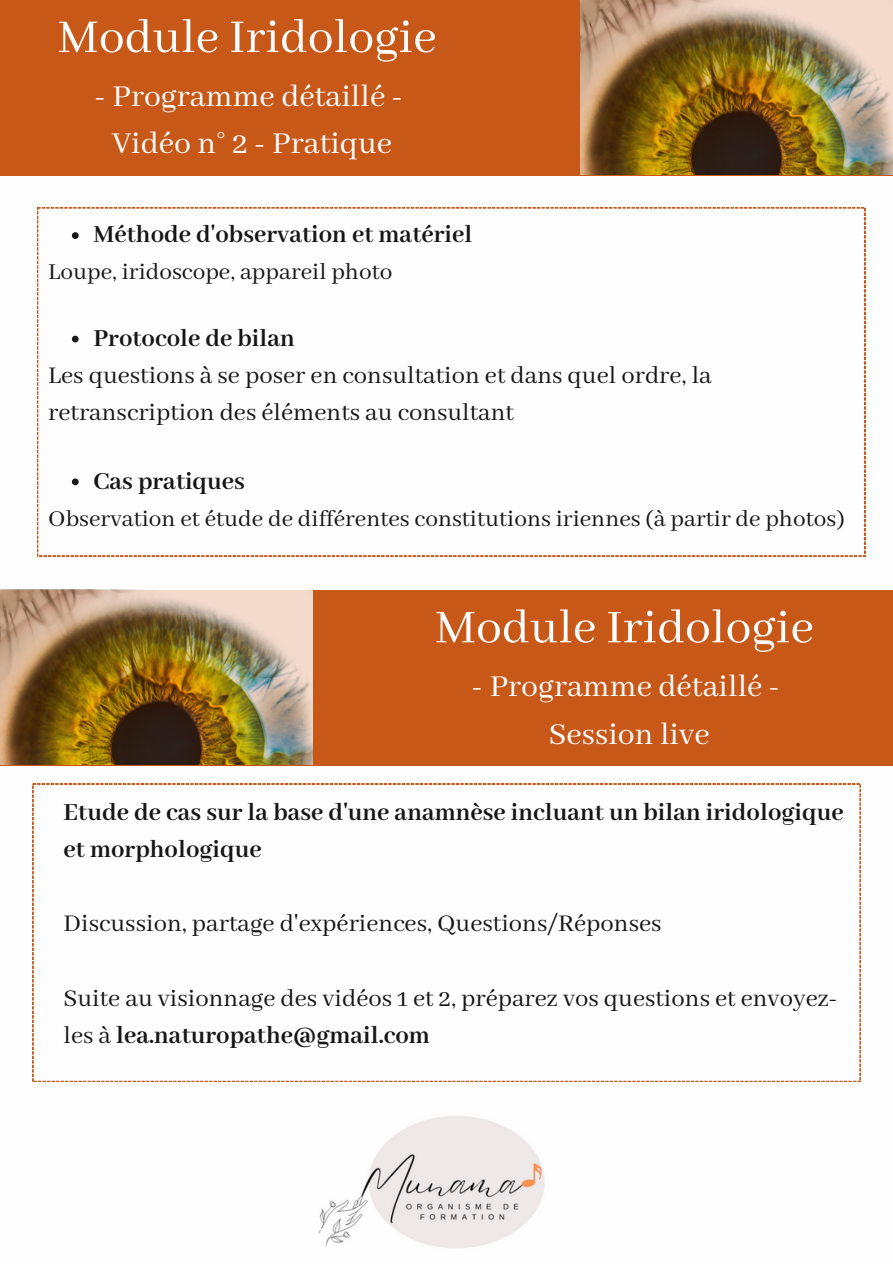
<style>
.page{position:relative;width:893px;height:1264px;background:#fff}
.page>*{position:absolute;margin:0;border:0;box-sizing:border-box;transform-origin:0 0}
.t1{font:51.75px "Abhaya Libre";color:#fefeff}
.t2{font:33.75px "Abhaya Libre";color:#fefeff}
.t3{font:26.7px/37px "Abhaya Libre";color:#161616}
.t4{font:700 26.7px/37px "Abhaya Libre";color:#161616}
.t5{font:25.35px "Abhaya Libre";color:#161616}
.s1{font-weight:700}
</style>
<div class="page">
<svg style="left:37px;top:207px;width:828px;height:349px"></svg>
<div style="left:0;top:0;width:892px;height:175px;background:#c85818"></div>
<img style="left:580px;top:0;width:312px;height:175px">
<img style="left:318px;top:1116px;width:227px;height:132px">
<svg style="left:72px;top:232px;width:7px;height:7px"></svg>
<svg style="left:72px;top:336px;width:7px;height:6px"></svg>
<svg style="left:72px;top:478px;width:7px;height:7px"></svg>
<div style="left:0;top:590px;width:892px;height:175px;background:#c85818"></div>
<img style="left:0;top:589px;width:312px;height:175px">
<svg style="left:33px;top:783px;width:827px;height:298px"></svg>
<p class="t1" style="left:58px;top:9px;width:380px">Module Iridologie</p>
<p class="t2" style="left:95px;top:78px;width:310px">- Programme détaillé -</p>
<p class="t2" style="left:112px;top:125px;width:281px">Vidéo n° 2 - Pratique</p>
<p class="t4" style="left:94px;top:217px;width:380px">Méthode d'observation et matériel</p>
<p class="t5" style="left:48px;top:258px;width:345px">Loupe, iridoscope, appareil photo</p>
<p class="t4" style="left:94px;top:320px;width:203px">Protocole de bilan</p>
<p class="t3" style="left:48px;top:358px;width:665px">Les questions à se poser en consultation et dans quel ordre, la retranscription des éléments au consultant</p>
<p class="t4" style="left:94px;top:463px;width:153px">Cas pratiques</p>
<p class="t5" style="left:48px;top:504px;width:797px">Observation et étude de différentes constitutions iriennes (à partir de photos)</p>
<p class="t1" style="left:435px;top:599px;width:380px">Module Iridologie</p>
<p class="t2" style="left:472px;top:668px;width:310px">- Programme détaillé -</p>
<p class="t2" style="left:549px;top:715px;width:162px">Session live</p>
<p class="t4" style="left:64px;top:794px;width:781px">Etude de cas sur la base d'une anamnèse incluant un bilan iridologique et morphologique</p>
<p class="t3" style="left:64px;top:906px;width:599px">Discussion, partage d'expériences, Questions/Réponses</p>
<p class="t3" style="left:64px;top:980px;width:775px">Suite au visionnage des vidéos 1 et 2, préparez vos questions et envoyez&shy;les à <span class="s1">lea.naturopathe@gmail.com</span></p>
</div>
